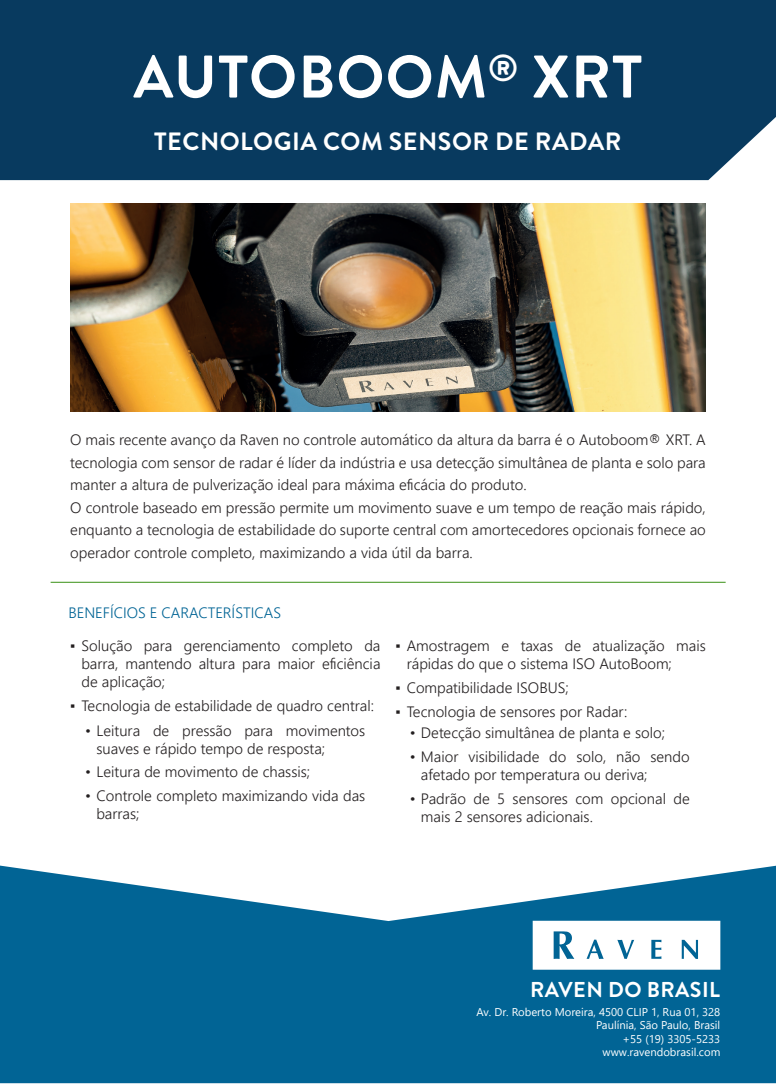
<style>
.page{position:relative;width:776px;height:1085px;background:#fff}
.page>*{position:absolute;margin:0;border:0;box-sizing:border-box;transform-origin:0 0}
.t1{font:700 60px "Brandon Grotesque";letter-spacing:.02em;color:#fff}
.t2{font:700 25px "Brandon Grotesque";letter-spacing:.02em;color:#fff}
.t3{font:700 21.5px "Brandon Grotesque";letter-spacing:.02em;color:#fff}
.t4{font:300 15px/18px "Segoe UI";color:#231f20}
.t5{font:300 15px "Segoe UI";color:#016495}
.t6{font:11.25px/13.5px "Segoe UI";color:#fff;text-align:right}
</style>
<div class="page">
<div style="left:0;top:0;width:776px;height:180px;background:#083a5f"></div>
<img style="left:70px;top:204px;width:636px;height:207px">
<hr style="left:51px;top:581px;width:675px;height:2px;background:#60a744">
<svg style="left:0;top:865px;width:776px;height:217px;background:#2479a3"></svg>
<svg style="left:533px;top:920px;width:187px;height:49px"></svg>
<h1 class="t1" style="left:133px;top:35px;width:510px">AUTOBOOM<sup>®</sup> XRT</h1>
<h2 class="t2" style="left:154px;top:124px;width:469px">TECNOLOGIA COM SENSOR DE RADAR</h2>
<p class="t4" style="left:70px;top:427px;width:637px;line-height:22.5px">O mais recente avanço da Raven no controle automático da altura da barra é o Autoboom® XRT. A tecnologia com sensor de radar é líder da indústria e usa detecção simultânea de planta e solo para manter a altura de pulverização ideal para máxima eficácia do produto.<br>O controle baseado em pressão permite um movimento suave e um tempo de reação mais rápido, enquanto a tecnologia de estabilidade do suporte central com amortecedores opcionais fornece ao operador controle completo, maximizando a vida útil da barra.</p>
<p class="t5" style="left:68px;top:598px;width:214px">BENEFÍCIOS E CARACTERÍSTICAS</p>
<p class="t4" style="left:81px;top:635px;width:301px;text-align:justify;text-indent:-11px">▪ Solução para gerenciamento completo da barra, mantendo altura para maior eficiência de aplicação;</p>
<p class="t4" style="left:70px;top:695px;width:305px">▪ Tecnologia de estabilidade de quadro central:</p>
<p class="t4" style="left:97px;top:720px;width:270px;text-indent:-11px">• Leitura de pressão para movimentos suaves e rápido tempo de resposta;</p>
<p class="t4" style="left:85px;top:761px;width:226px">• Leitura de movimento de chassis;</p>
<p class="t4" style="left:97px;top:785px;width:270px;text-indent:-11px">• Controle completo maximizando vida das barras;</p>
<p class="t4" style="left:407px;top:635px;width:301px;text-indent:-11px">▪ Amostragem e taxas de atualização mais rápidas do que o sistema ISO AutoBoom;</p>
<p class="t4" style="left:395px;top:677px;width:175px">▪ Compatibilidade ISOBUS;</p>
<p class="t4" style="left:395px;top:700px;width:233px">▪ Tecnologia de sensores por Radar:</p>
<p class="t4" style="left:410px;top:722px;width:257px">• Detecção simultânea de planta e solo;</p>
<p class="t4" style="left:421px;top:746px;width:270px;text-indent:-11px">• Maior visibilidade do solo, não sendo afetado por temperatura ou deriva;</p>
<p class="t4" style="left:421px;top:787px;width:270px;text-indent:-11px">• Padrão de 5 sensores com opcional de mais 2 sensores adicionais.</p>
<h3 class="t3" style="left:530px;top:973px;width:191px">RAVEN DO BRASIL</h3>
<p class="t6" style="left:477px;top:1003px;width:245px">Av. Dr. Roberto Moreira, 4500 CLIP 1, Rua 01, 328<br>Paulínia, São Paulo, Brasil<br>+55 (19) 3305-5233<br>www.ravendobrasil.com</p>
</div>
